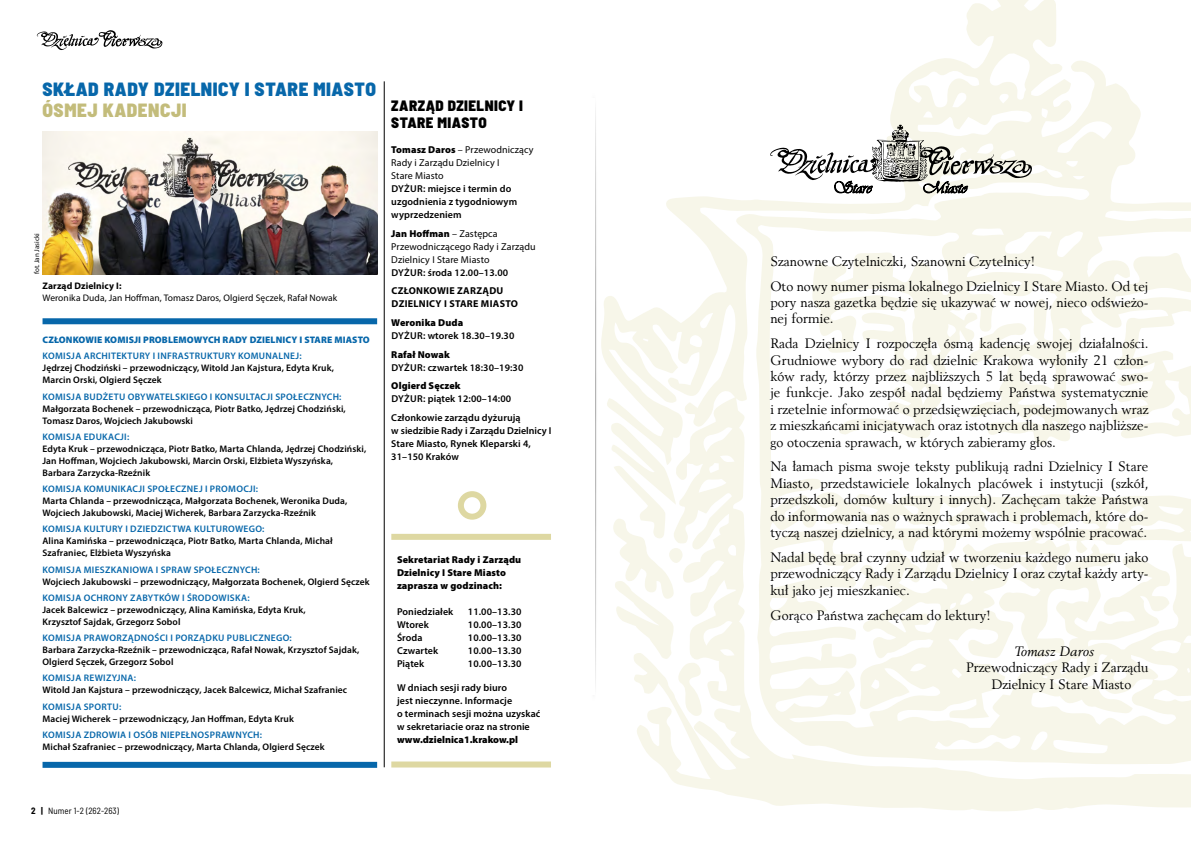
<style>
.page{position:relative;width:1191px;height:842px;background:#fff}
.page>*{position:absolute;margin:0;border:0;box-sizing:border-box;transform-origin:0 0}
.t1{font:900 semi-condensed 19.1px "Barlow";letter-spacing:.03em;color:#0767aa}
.t2{font:900 semi-condensed 19.1px "Barlow";letter-spacing:.03em;color:#c3bc7b}
.t3{font:900 semi-condensed 15px/17px "Barlow";letter-spacing:.03em;color:#000}
.t4{font:13.6px/16.4px "Revival 565 EUX";color:#000;text-align:justify}
.t5{font:italic 13.6px "Revival 565 EUX";color:#000}
.t6{font:600 10px/13px "Myriad Pro";letter-spacing:.01em;color:#000}
.t7{font:10px/13px "Myriad Pro";letter-spacing:.01em;color:#000}
.t8{font:900 10px/13px "Myriad Pro";letter-spacing:.01em;color:#000}
.t9{font:700 10px/13px "Myriad Pro";letter-spacing:.03em;color:#000}
.t10{font:600 9.5px/12px "Myriad Pro";letter-spacing:.01em;color:#000}
.t11{font:600 9.5px "Myriad Pro";letter-spacing:.03em;color:#0767aa}
.t12{font:9.5px "Myriad Pro";letter-spacing:.01em;color:#000}
.t13{font:900 9.5px "Myriad Pro";letter-spacing:.01em;color:#0767aa}
.t14{font:700 9.5px "Myriad Pro";letter-spacing:.01em;color:#000}
.t15{font:semi-condensed 9px "Barlow";color:#000}
.t16{font:7px "Myriad Pro";color:#000}
.s1{font-weight:900}
.s2{font-weight:700}
</style>
<div class="page">
<svg style="left:605px;top:0;width:586px;height:811px"></svg>
<img style="left:43px;top:132px;width:334px;height:142px">
<div style="left:43px;top:318px;width:334px;height:6px;background:#0767aa"></div>
<div style="left:43px;top:762px;width:334px;height:6px;background:#0767aa"></div>
<div style="left:458px;top:491px;width:28px;height:29px;border:6px solid #ded8a2;border-radius:50%"></div>
<div style="left:391px;top:534px;width:160px;height:6px;background:#ded8a2"></div>
<div style="left:391px;top:761px;width:160px;height:6px;background:#ded8a2"></div>
<hr style="left:384px;top:81px;width:1px;height:686px;background:#000">
<svg style="left:770px;top:125px;width:262px;height:68px"></svg>
<svg style="left:37px;top:30px;width:125px;height:20px"></svg>
<img style="left:595px;top:110px;width:10px;height:574px">
<h1 class="t1" style="left:43px;top:77px;width:335px">SKŁAD RADY DZIELNICY I STARE MIASTO</h1>
<h1 class="t2" style="left:43px;top:98px;width:146px">ÓSMEJ KADENCJI</h1>
<p class="t3" style="left:391px;top:97px;width:133px">ZARZĄD DZIELNICY I<br>STARE MIASTO</p>
<p class="t7" style="left:391px;top:143px;width:144px"><span class="s1">Tomasz Daros</span> – Przewodniczący<br>Rady i Zarządu Dzielnicy I<br>Stare Miasto</p>
<p class="t6" style="left:391px;top:182px;width:127px">DYŻUR: miejsce i termin do uzgodnienia z tygodniowym wyprzedzeniem</p>
<p class="t7" style="left:391px;top:227px;width:146px"><span class="s1">Jan Hoffman</span> – Zastępca<br>Przewodniczącego Rady i Zarządu<br>Dzielnicy I Stare Miasto</p>
<p class="t6" style="left:391px;top:266px;width:118px">DYŻUR: środa 12.00–13.00</p>
<p class="t9" style="left:391px;top:284px;width:128px">CZŁONKOWIE ZARZĄDU<br>DZIELNICY I STARE MIASTO</p>
<p class="t8" style="left:391px;top:316px;width:73px">Weronika Duda</p>
<p class="t6" style="left:391px;top:329px;width:124px">DYŻUR: wtorek 18.30–19.30</p>
<p class="t8" style="left:391px;top:348px;width:60px">Rafał Nowak</p>
<p class="t6" style="left:391px;top:361px;width:134px">DYŻUR: czwartek 18:30–19:30</p>
<p class="t8" style="left:391px;top:380px;width:71px">Olgierd Sęczek</p>
<p class="t6" style="left:391px;top:389px;width:131px;line-height:18.7px">DYŻUR: piątek 12:00–14:00<br>Członkowie zarządu dyżurują</p>
<p class="t6" style="left:391px;top:424px;width:162px">w siedzibie Rady i Zarządu Dzielnicy I<br>Stare Miasto, Rynek Kleparski 4,<br>31–150 Kraków</p>
<p class="t16" style="left:33px;top:274px;width:42px;rotate:-90deg">fot. Jan Jasicki</p>
<p class="t14" style="left:43px;top:279px;width:80px">Zarząd Dzielnicy I:</p>
<p class="t12" style="left:43px;top:292px;width:296px">Weronika Duda, Jan Hoffman, Tomasz Daros, Olgierd Sęczek, Rafał Nowak</p>
<p class="t13" style="left:43px;top:334px;width:329px">CZŁONKOWIE KOMISJI PROBLEMOWYCH RADY DZIELNICY I STARE MIASTO</p>
<p class="t11" style="left:43px;top:350px;width:261px">KOMISJA ARCHITEKTURY I INFRASTRUKTURY KOMUNALNEJ:</p>
<p class="t10" style="left:43px;top:362px;width:293px">Jędrzej Chodziński – przewodniczący, Witold Jan Kajstura, Edyta Kruk,<br>Marcin Orski, Olgierd Sęczek</p>
<p class="t11" style="left:43px;top:390px;width:300px">KOMISJA BUDŻETU OBYWATELSKIEGO I KONSULTACJI SPOŁECZNYCH:</p>
<p class="t10" style="left:43px;top:402px;width:305px">Małgorzata Bochenek – przewodnicząca, Piotr Batko, Jędrzej Chodziński,<br>Tomasz Daros, Wojciech Jakubowski</p>
<p class="t11" style="left:43px;top:431px;width:88px">KOMISJA EDUKACJI:</p>
<p class="t10" style="left:43px;top:442px;width:325px">Edyta Kruk – przewodnicząca, Piotr Batko, Marta Chlanda, Jędrzej Chodziński,<br>Jan Hoffman, Wojciech Jakubowski, Marcin Orski, Elżbieta Wyszyńska,<br>Barbara Zarzycka-Rzeźnik</p>
<p class="t11" style="left:43px;top:483px;width:217px">KOMISJA KOMUNIKACJI SPOŁECZNEJ I PROMOCJI:</p>
<p class="t10" style="left:43px;top:495px;width:306px">Marta Chlanda – przewodnicząca, Małgorzata Bochenek, Weronika Duda,<br>Wojciech Jakubowski, Maciej Wicherek, Barbara Zarzycka-Rzeźnik</p>
<p class="t11" style="left:43px;top:523px;width:223px">KOMISJA KULTURY I DZIEDZICTWA KULTUROWEGO:</p>
<p class="t10" style="left:43px;top:535px;width:292px">Alina Kamińska – przewodnicząca, Piotr Batko, Marta Chlanda, Michał<br>Szafraniec, Elżbieta Wyszyńska</p>
<p class="t11" style="left:43px;top:563px;width:219px">KOMISJA MIESZKANIOWA I SPRAW SPOŁECZNYCH:</p>
<p class="t10" style="left:43px;top:575px;width:329px">Wojciech Jakubowski – przewodniczący, Małgorzata Bochenek, Olgierd Sęczek</p>
<p class="t11" style="left:43px;top:592px;width:208px">KOMISJA OCHRONY ZABYTKÓW I ŚRODOWISKA:</p>
<p class="t10" style="left:43px;top:603px;width:265px">Jacek Balcewicz – przewodniczący, Alina Kamińska, Edyta Kruk,<br>Krzysztof Sajdak, Grzegorz Sobol</p>
<p class="t11" style="left:43px;top:632px;width:251px">KOMISJA PRAWORZĄDNOŚCI I PORZĄDKU PUBLICZNEGO:</p>
<p class="t10" style="left:43px;top:644px;width:318px">Barbara Zarzycka-Rzeźnik – przewodnicząca, Rafał Nowak, Krzysztof Sajdak,<br>Olgierd Sęczek, Grzegorz Sobol</p>
<p class="t11" style="left:43px;top:672px;width:95px">KOMISJA REWIZYJNA:</p>
<p class="t10" style="left:43px;top:684px;width:306px">Witold Jan Kajstura – przewodniczący, Jacek Balcewicz, Michał Szafraniec</p>
<p class="t11" style="left:43px;top:700px;width:80px">KOMISJA SPORTU:</p>
<p class="t10" style="left:43px;top:712px;width:253px">Maciej Wicherek – przewodniczący, Jan Hoffman, Edyta Kruk</p>
<p class="t11" style="left:43px;top:729px;width:221px">KOMISJA ZDROWIA I OSÓB NIEPEŁNOSPRAWNYCH:</p>
<p class="t10" style="left:43px;top:740px;width:283px">Michał Szafraniec – przewodniczący, Marta Chlanda, Olgierd Sęczek</p>
<p class="t8" style="left:397px;top:553px;width:126px">Sekretariat Rady i Zarządu<br>Dzielnicy I Stare Miasto zaprasza w godzinach:</p>
<p class="t6" style="left:397px;top:604px;width:58px">Poniedziałek</p>
<p class="t6" style="left:468px;top:604px;width:55px">11.00–13.30</p>
<p class="t6" style="left:397px;top:617px;width:34px">Wtorek</p>
<p class="t6" style="left:468px;top:617px;width:55px">10.00–13.30</p>
<p class="t6" style="left:397px;top:630px;width:27px">Środa</p>
<p class="t6" style="left:468px;top:630px;width:55px">10.00–13.30</p>
<p class="t6" style="left:397px;top:643px;width:43px">Czwartek</p>
<p class="t6" style="left:468px;top:643px;width:55px">10.00–13.30</p>
<p class="t6" style="left:397px;top:656px;width:29px">Piątek</p>
<p class="t6" style="left:468px;top:656px;width:55px">10.00–13.30</p>
<p class="t6" style="left:397px;top:681px;width:145px">W dniach sesji rady biuro<br>jest nieczynne. Informacje<br>o terminach sesji można uzyskać w sekretariacie oraz na stronie</p>
<p class="t8" style="left:397px;top:733px;width:123px">www.dzielnica1.krakow.pl</p>
<p class="t15" style="left:31px;top:805px;width:89px"><span class="s2">2 |</span> Numer 1-2 (262-263)</p>
<p class="t4" style="left:770px;top:249px;width:379px;line-height:24.9px">Szanowne Czytelniczki, Szanowni Czytelnicy!<br>Oto nowy numer pisma lokalnego Dzielnicy I Stare Miasto. Od tej</p>
<p class="t4" style="left:770px;top:295px;width:379px">pory nasza gazetka będzie się ukazywać w nowej, nieco odświeżo&shy;nej formie.</p>
<p class="t4" style="left:770px;top:336px;width:379px">Rada Dzielnicy I rozpoczęła ósmą kadencję swojej działalności.<br>Grudniowe wybory do rad dzielnic Krakowa wyłoniły 21 człon&shy;ków rady, którzy przez najbliższych 5 lat będą sprawować swo&shy;je funkcje. Jako zespół nadal będziemy Państwa systematycznie i rzetelnie informować o przedsięwzięciach, podejmowanych wraz z mieszkańcami inicjatywach oraz istotnych dla naszego najbliższe&shy;go otoczenia sprawach, w których zabieramy głos.</p>
<p class="t4" style="left:770px;top:459px;width:379px">Na łamach pisma swoje teksty publikują radni Dzielnicy I Stare Miasto, przedstawiciele lokalnych placówek i instytucji (szkół, przedszkoli, domów kultury i innych). Zachęcam także Państwa do informowania nas o ważnych sprawach i problemach, które do&shy;tyczą naszej dzielnicy, a nad którymi możemy wspólnie pracować.</p>
<p class="t4" style="left:770px;top:549px;width:379px">Nadal będę brał czynny udział w tworzeniu każdego numeru jako przewodniczący Rady i Zarządu Dzielnicy I oraz czytał każdy arty&shy;kuł jako jej mieszkaniec.</p>
<p class="t4" style="left:770px;top:607px;width:222px">Gorąco Państwa zachęcam do lektury!</p>
<p class="t5" style="left:1014px;top:643px;width:81px">Tomasz Daros</p>
<p class="t4" style="left:966px;top:660px;width:184px;text-align:center">Przewodniczący Rady i Zarządu<br>Dzielnicy I Stare Miasto</p>
</div>
